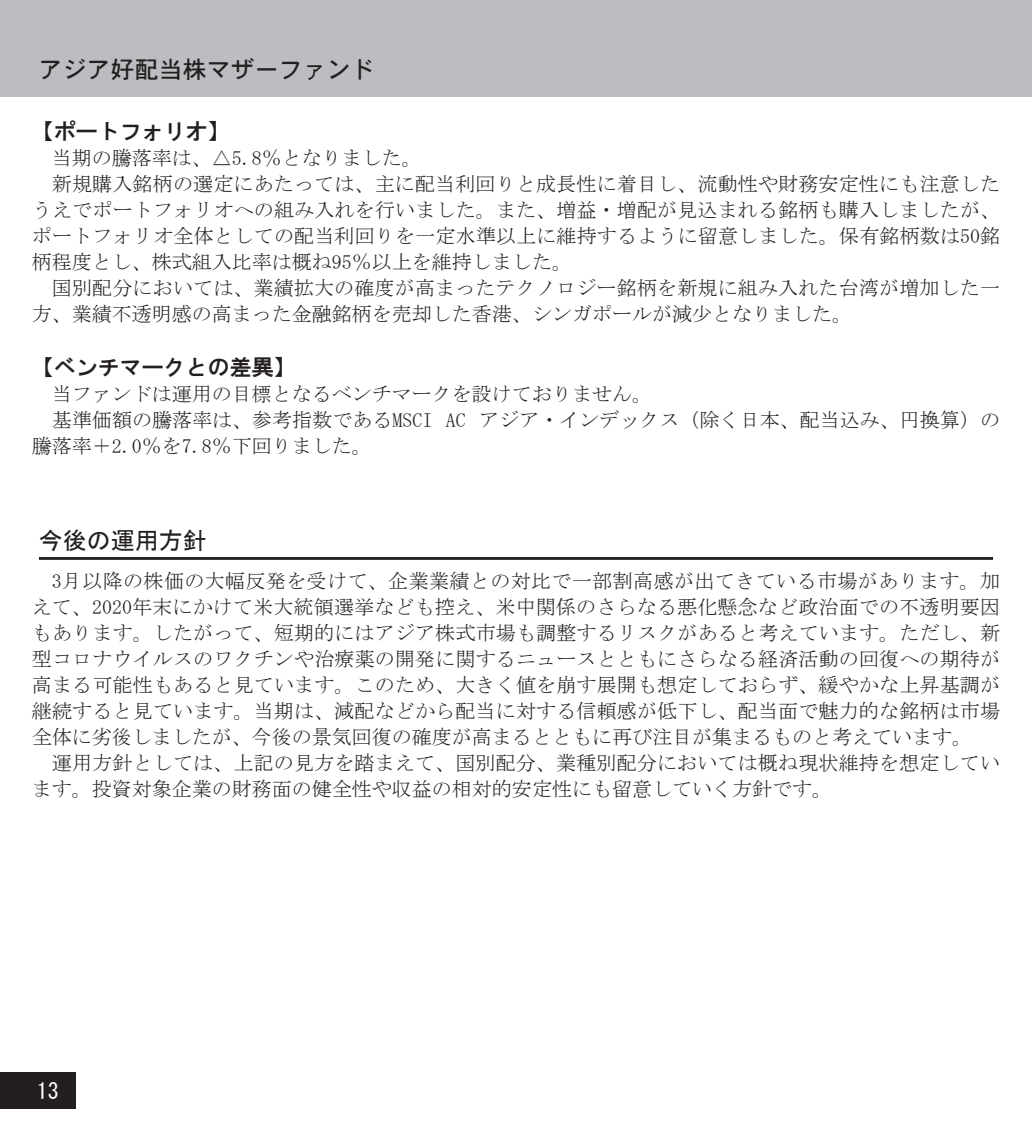
<style>
.page{position:relative;width:1032px;height:1134px;background:#fff}
.page>*{position:absolute;margin:0;border:0;box-sizing:border-box;transform-origin:0 0}
.t1{font:24px "DFHS Gothic W5 WIN RKSJ H";color:#231f20}
.t2{font:24px "MS Gothic";color:#231f20}
.t3{font:22px "HGS Gothic E";color:#231f20}
.t4{font:22px "MS Gothic";color:#fff}
.t5{font:20px/26px "MS Mincho";color:#231f20;text-align:justify}
</style>
<div class="page">
<div style="left:0;top:0;width:1032px;height:96px;background:#bcbdc0"></div>
<div style="left:0;top:1072px;width:76px;height:36px;background:#231f20"></div>
<hr style="left:39px;top:557px;width:954px;height:3px;background:#231f20">
<p class="t1" style="left:39px;top:57px;width:337px">アジア好配当株マザーファンド</p>
<p class="t3" style="left:32px;top:120px;width:199px">【ポートフォリオ】</p>
<p class="t5" style="left:52px;top:145px;width:371px">当期の騰落率は、△5.8％となりました。</p>
<p class="t5" style="left:52px;top:171px;width:950px">新規購入銘柄の選定にあたっては、主に配当利回りと成長性に着目し、流動性や財務安定性にも注意した</p>
<p class="t5" style="left:32px;top:197px;width:969px">うえでポートフォリオへの組み入れを行いました。また、増益・増配が見込まれる銘柄も購入しましたが、</p>
<p class="t5" style="left:32px;top:223px;width:969px">ポートフォリオ全体としての配当利回りを一定水準以上に維持するように留意しました。保有銘柄数は50銘</p>
<p class="t5" style="left:32px;top:249px;width:541px">柄程度とし、株式組入比率は概ね95％以上を維持しました。</p>
<p class="t5" style="left:52px;top:275px;width:950px">国別配分においては、業績拡大の確度が高まったテクノロジー銘柄を新規に組み入れた台湾が増加した一</p>
<p class="t5" style="left:32px;top:301px;width:821px">方、業績不透明感の高まった金融銘柄を売却した香港、シンガポールが減少となりました。</p>
<p class="t3" style="left:32px;top:356px;width:265px">【ベンチマークとの差異】</p>
<p class="t5" style="left:52px;top:381px;width:601px">当ファンドは運用の目標となるベンチマークを設けておりません。</p>
<p class="t5" style="left:52px;top:407px;width:949px">基準価額の騰落率は、参考指数であるMSCI AC アジア・インデックス（除く日本、配当込み、円換算）の</p>
<p class="t5" style="left:32px;top:433px;width:341px">騰落率＋2.0％を7.8％下回りました。</p>
<p class="t2" style="left:39px;top:528px;width:169px">今後の運用方針</p>
<p class="t5" style="left:32px;top:567px;width:970px;text-indent:20px">3月以降の株価の大幅反発を受けて、企業業績との対比で一部割高感が出てきている市場があります。加えて、2020年末にかけて米大統領選挙なども控え、米中関係のさらなる悪化懸念など政治面での不透明要因もあります。したがって、短期的にはアジア株式市場も調整するリスクがあると考えています。ただし、新型コロナウイルスのワクチンや治療薬の開発に関するニュースとともにさらなる経済活動の回復への期待が高まる可能性もあると見ています。このため、大きく値を崩す展開も想定しておらず、緩やかな上昇基調が継続すると見ています。当期は、減配などから配当に対する信頼感が低下し、配当面で魅力的な銘柄は市場全体に劣後しましたが、今後の景気回復の確度が高まるとともに再び注目が集まるものと考えています。</p>
<p class="t5" style="left:32px;top:749px;width:969px;text-indent:20px">運用方針としては、上記の見方を踏まえて、国別配分、業種別配分においては概ね現状維持を想定しています。投資対象企業の財務面の健全性や収益の相対的安定性にも留意していく方針です。</p>
<p class="t4" style="left:37px;top:1080px;width:23px">13</p>
</div>
